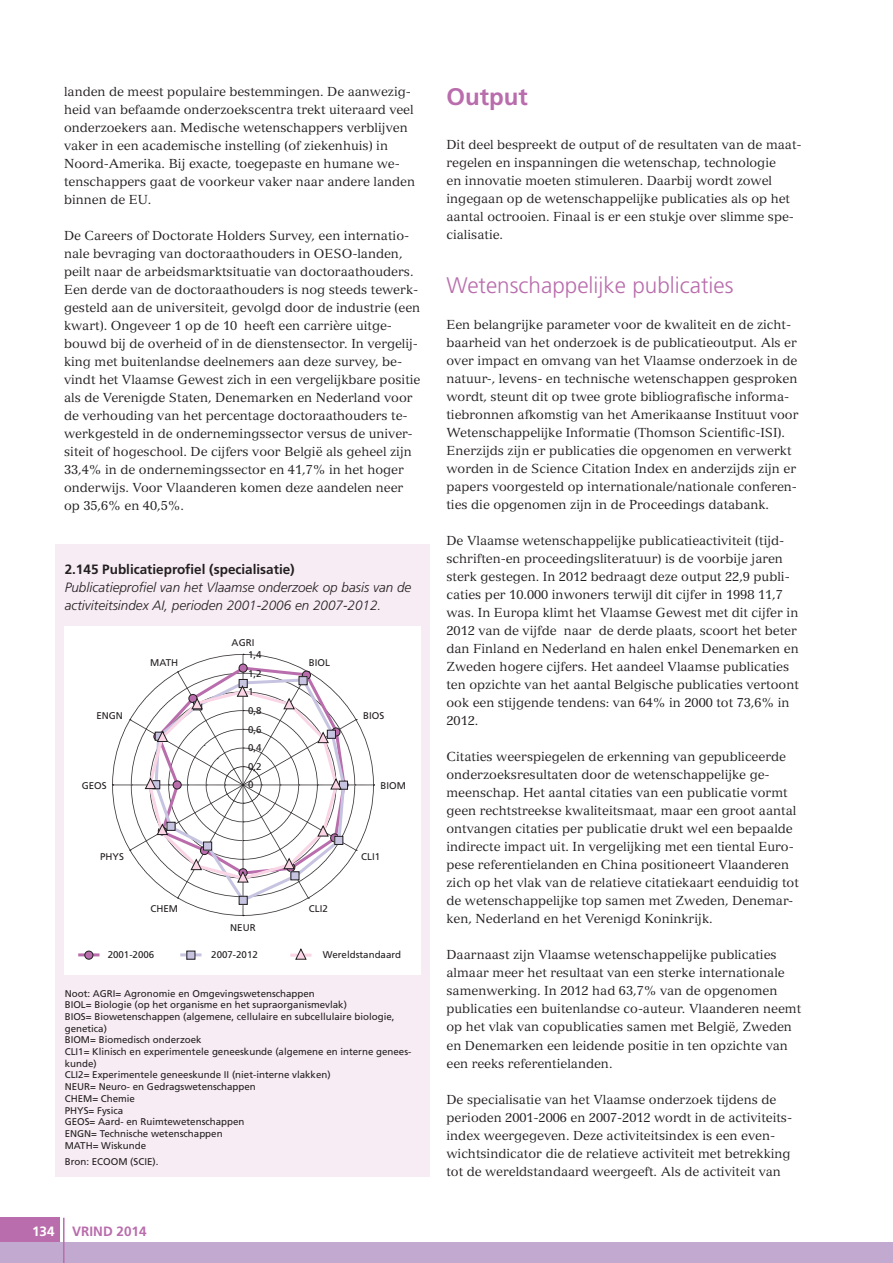
<style>
.page{position:relative;width:893px;height:1263px;background:#fff}
.page>*{position:absolute;margin:0;border:0;box-sizing:border-box;transform-origin:0 0}
.t1{font:700 24px "Frutiger LT Std";color:#b96dac}
.t2{font:300 22.5px "Frutiger LT Std";color:#b96dac}
.t3{font:italic 300 13.5px/18px "Frutiger LT Std";color:#231f20}
.t4{font:700 13.5px "Frutiger LT Std";color:#231f20}
.t5{font:700 13.5px "Frutiger LT Std";color:#b96dac}
.t6{font:700 13.5px "Frutiger LT Std";color:#fff}
.t7{font:12.75px/18px "Versailles LT Std";color:#231f20}
.t8{font:9.75px/11.7px "Frutiger LT Std";color:#231f20}
</style>
<div class="page">
<div style="left:55px;top:544px;width:374px;height:633px;background:#f7ecf4"></div>
<div style="left:64px;top:627px;width:357px;height:348px;background:#fff"></div>
<svg style="left:112px;top:654px;width:263px;height:262px"></svg>
<hr style="left:78px;top:953px;width:21px;height:3px;background:#b96dac">
<div style="left:85px;top:951px;width:8px;height:8px;background:#b96dac;border-radius:50%"></div>
<div style="left:85px;top:951px;width:8px;height:8px;border:1px solid #231f20;border-radius:50%"></div>
<hr style="left:180px;top:953px;width:22px;height:3px;background:#c6c4e1">
<div style="left:187px;top:951px;width:8px;height:8px;background:#c6c4e1"></div>
<hr style="left:290px;top:954px;width:22px;height:3px;background:#fad5e5">
<svg style="left:295px;top:949px;width:11px;height:10px"></svg>
<div style="left:0;top:1242px;width:893px;height:21px;background:#c2a9d0"></div>
<hr style="left:63px;top:1218px;width:2px;height:45px;background:#b96dac">
<div style="left:0;top:1218px;width:60px;height:24px;background:#b96dac"></div>
<p class="t7" style="left:64px;top:82px;width:352px">landen de meest populaire bestemmingen. De aanwezig&shy;heid van befaamde onderzoekscentra trekt uiteraard veel onderzoekers aan. Medische wetenschappers verblijven vaker in een academische instelling (of ziekenhuis) in Noord-Amerika. Bij exacte, toegepaste en humane we&shy;tenschappers gaat de voorkeur vaker naar andere landen binnen de EU.</p>
<p class="t7" style="left:64px;top:226px;width:358px">De Careers of Doctorate Holders Survey, een internatio&shy;nale bevraging van doctoraathouders in OESO-landen, peilt naar de arbeidsmarktsituatie van doctoraathouders.<br>Een derde van de doctoraathouders is nog steeds tewerk&shy;gesteld aan de universiteit, gevolgd door de industrie (een kwart). Ongeveer 1 op de 10 heeft een carrière uitge&shy;bouwd bij de overheid of in de dienstensector. In vergelij&shy;king met buitenlandse deelnemers aan deze survey, be&shy;vindt het Vlaamse Gewest zich in een vergelijkbare positie als de Verenigde Staten, Denemarken en Nederland voor de verhouding van het percentage doctoraathouders te&shy;werkgesteld in de ondernemingssector versus de univer&shy;siteit of hogeschool. De cijfers voor België als geheel zijn 33,4% in de ondernemingssector en 41,7% in het hoger onderwijs. Voor Vlaanderen komen deze aandelen neer op 35,6% en 40,5%.</p>
<p class="t4" style="left:65px;top:561px;width:232px">2.145 Publicatieprofiel (specialisatie)</p>
<p class="t3" style="left:65px;top:578px;width:348px">Publicatieprofiel van het Vlaamse onderzoek op basis van de activiteitsindex AI, perioden 2001-2006 en 2007-2012.</p>
<p class="t8" style="left:248px;top:636px;width:15px;line-height:12.5px;text-indent:-16px">AGRI<br>1,4</p>
<p class="t8" style="left:248px;top:664px;width:15px;line-height:18.6px">1,2<br>1<br>0,8<br>0,6<br>0,4<br>0,2<br>0</p>
<p class="t8" style="left:150px;top:656px;width:29px">MATH</p>
<p class="t8" style="left:309px;top:656px;width:23px">BIOL</p>
<p class="t8" style="left:96px;top:710px;width:28px">ENGN</p>
<p class="t8" style="left:363px;top:710px;width:23px">BIOS</p>
<p class="t8" style="left:82px;top:779px;width:26px">GEOS</p>
<p class="t8" style="left:380px;top:779px;width:27px">BIOM</p>
<p class="t8" style="left:100px;top:850px;width:25px">PHYS</p>
<p class="t8" style="left:361px;top:850px;width:20px">CLI1</p>
<p class="t8" style="left:151px;top:903px;width:29px">CHEM</p>
<p class="t8" style="left:309px;top:903px;width:20px">CLI2</p>
<p class="t8" style="left:230px;top:921px;width:27px">NEUR</p>
<p class="t8" style="left:108px;top:949px;width:48px">2001-2006</p>
<p class="t8" style="left:211px;top:949px;width:48px">2007-2012</p>
<p class="t8" style="left:323px;top:949px;width:80px">Wereldstandaard</p>
<p class="t8" style="left:65px;top:987px;width:348px">Noot: AGRI= Agronomie en Omgevingswetenschappen<br>BIOL= Biologie (op het organisme en het supraorganismevlak)<br>BIOS= Biowetenschappen (algemene, cellulaire en subcellulaire biologie, genetica)<br>BIOM= Biomedisch onderzoek<br>CLI1= Klinisch en experimentele geneeskunde (algemene en interne genees&shy;kunde)<br>CLI2= Experimentele geneeskunde II (niet-interne vlakken)<br>NEUR= Neuro- en Gedragswetenschappen<br>CHEM= Chemie<br>PHYS= Fysica<br>GEOS= Aard- en Ruimtewetenschappen<br>ENGN= Technische wetenschappen<br>MATH= Wiskunde</p>
<p class="t8" style="left:65px;top:1155px;width:95px">Bron: ECOOM (SCIE).</p>
<p class="t6" style="left:32px;top:1223px;width:24px">134</p>
<p class="t5" style="left:72px;top:1223px;width:76px">VRIND 2014</p>
<h1 class="t1" style="left:446px;top:82px;width:83px">Output</h1>
<p class="t7" style="left:446px;top:136px;width:356px">Dit deel bespreekt de output of de resultaten van de maat&shy;regelen en inspanningen die wetenschap, technologie<br>en innovatie moeten stimuleren. Daarbij wordt zowel ingegaan op de wetenschappelijke publicaties als op het aantal octrooien. Finaal is er een stukje over slimme spe&shy;cialisatie.</p>
<h2 class="t2" style="left:446px;top:273px;width:289px">Wetenschappelijke publicaties</h2>
<p class="t7" style="left:446px;top:316px;width:354px">Een belangrijke parameter voor de kwaliteit en de zicht&shy;baarheid van het onderzoek is de publicatieoutput. Als er over impact en omvang van het Vlaamse onderzoek in de natuur-, levens- en technische wetenschappen gesproken wordt, steunt dit op twee grote bibliografische informa&shy;tiebronnen afkomstig van het Amerikaanse Instituut voor Wetenschappelijke Informatie (Thomson Scientific-ISI).<br>Enerzijds zijn er publicaties die opgenomen en verwerkt worden in de Science Citation Index en anderzijds zijn er papers voorgesteld op internationale/nationale conferen&shy;ties die opgenomen zijn in de Proceedings databank.</p>
<p class="t7" style="left:446px;top:532px;width:354px">De Vlaamse wetenschappelijke publicatieactiviteit (tijd&shy;schriften-en proceedingsliteratuur) is de voorbije jaren sterk gestegen. In 2012 bedraagt deze output 22,9 publi&shy;caties per 10.000 inwoners terwijl dit cijfer in 1998 11,7 was. In Europa klimt het Vlaamse Gewest met dit cijfer in 2012 van de vijfde naar de derde plaats, scoort het beter dan Finland en Nederland en halen enkel Denemarken en Zweden hogere cijfers. Het aandeel Vlaamse publicaties ten opzichte van het aantal Belgische publicaties vertoont ook een stijgende tendens: van 64% in 2000 tot 73,6% in 2012.</p>
<p class="t7" style="left:446px;top:748px;width:354px">Citaties weerspiegelen de erkenning van gepubliceerde onderzoeksresultaten door de wetenschappelijke ge&shy;meenschap. Het aantal citaties van een publicatie vormt geen rechtstreekse kwaliteitsmaat, maar een groot aantal ontvangen citaties per publicatie drukt wel een bepaalde indirecte impact uit. In vergelijking met een tiental Euro&shy;pese referentielanden en China positioneert Vlaanderen zich op het vlak van de relatieve citatiekaart eenduidig tot de wetenschappelijke top samen met Zweden, Denemar&shy;ken, Nederland en het Verenigd Koninkrijk.</p>
<p class="t7" style="left:446px;top:946px;width:356px">Daarnaast zijn Vlaamse wetenschappelijke publicaties almaar meer het resultaat van een sterke internationale samenwerking. In 2012 had 63,7% van de opgenomen publicaties een buitenlandse co-auteur. Vlaanderen neemt op het vlak van copublicaties samen met België, Zweden en Denemarken een leidende positie in ten opzichte van een reeks referentielanden.</p>
<p class="t7" style="left:446px;top:1090px;width:347px">De specialisatie van het Vlaamse onderzoek tijdens de perioden 2001-2006 en 2007-2012 wordt in de activiteits&shy;index weergegeven. Deze activiteitsindex is een even&shy;wichtsindicator die de relatieve activiteit met betrekking tot de wereldstandaard weergeeft. Als de activiteit van</p>
</div>
